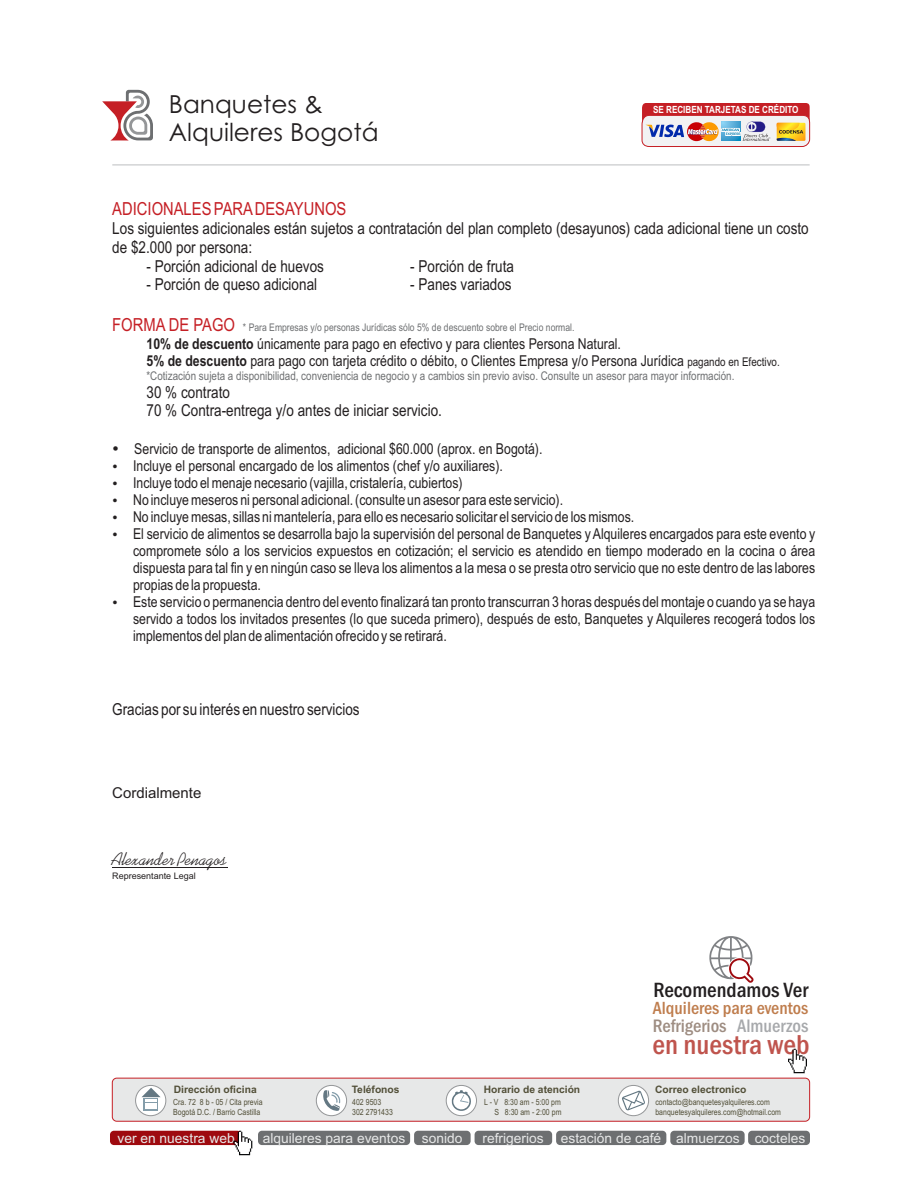
<style>
.page{position:relative;width:918px;height:1188px;background:#fff}
.page>*{position:absolute;margin:0;border:0;box-sizing:border-box;transform-origin:0 0}
.t1{font:500 condensed 28.35px "Franklin Gothic";color:#bf544d}
.t2{font:24.75px/27.9px "Century Gothic";color:#231f20}
.t3{font:500 condensed 21.3px "Franklin Gothic";color:#231f20}
.t4{font:500 condensed 18.75px "Franklin Gothic";color:#9e8d82}
.t5{font:500 condensed 18.15px "Franklin Gothic";color:#bf7d4d}
.t6{font:18px "Arial Narrow";color:#c51f25}
.t7{font:18px "Kaufmann BT";color:#231f20}
.t8{font:16.5px/18.8px "Arial Narrow";color:#231f20}
.t9{font:15px/17px "Arial Narrow";color:#231f20;text-align:justify}
.t10{font:15px "Arial";color:#231f20}
.t11{font:13.8px "Arial";color:#e7e8e8}
.t12{font:12px "Arial Narrow";color:#6d6f71}
.t13{font:10.5px "Arial Narrow";color:#6d6f71}
.t14{font:700 10.35px "Arial";color:#524f38}
.t15{font:700 9.9px "Arial Narrow";color:#fff}
.t16{font:9px "Arial";color:#231f20}
.t17{font:8.55px/9.6px "Arial Narrow";color:#524f38}
.s1{font-size:18px;color:#c51f25}
.s2{font-weight:700}
.s3{font-size:12px}
.s4{color:#a7a9ac}
</style>
<div class="page">
<hr style="left:112px;top:867px;width:116px;height:1px;background:#231f20">
<div style="left:110px;top:1131px;width:131px;height:14px;background:#9e0a0f;border-radius:4px"></div>
<svg style="left:233px;top:1131px;width:19px;height:25px"></svg>
<div style="left:258px;top:1131px;width:152px;height:14px;background:#6d6f71;border-radius:4px"></div>
<div style="left:748px;top:1131px;width:62px;height:14px;background:#6d6f71;border-radius:4px"></div>
<div style="left:475px;top:1131px;width:77px;height:14px;background:#6d6f71;border-radius:4px"></div>
<div style="left:414px;top:1131px;width:57px;height:14px;background:#6d6f71;border-radius:4px"></div>
<div style="left:112px;top:1078px;width:698px;height:44px;background:#e7e8e8;border:1px solid #c51f25;border-radius:4px"></div>
<svg style="left:135px;top:1085px;width:31px;height:31px"></svg>
<div style="left:143px;top:1098px;width:15px;height:12px;background:#849daa"></div>
<svg style="left:142px;top:1088px;width:19px;height:21px"></svg>
<svg style="left:316px;top:1085px;width:31px;height:31px"></svg>
<svg style="left:323px;top:1090px;width:17px;height:22px"></svg>
<svg style="left:618px;top:1085px;width:31px;height:31px"></svg>
<svg style="left:622px;top:1091px;width:23px;height:19px"></svg>
<svg style="left:446px;top:1085px;width:31px;height:31px"></svg>
<svg style="left:452px;top:1090px;width:19px;height:23px"></svg>
<div style="left:556px;top:1131px;width:110px;height:14px;background:#6d6f71;border-radius:4px"></div>
<div style="left:670px;top:1131px;width:75px;height:14px;background:#6d6f71;border-radius:4px"></div>
<svg style="left:788px;top:1049px;width:19px;height:25px"></svg>
<svg style="left:709px;top:936px;width:45px;height:47px"></svg>
<svg style="left:102px;top:90px;width:51px;height:51px"></svg>
<img style="left:642px;top:103px;width:168px;height:44px">
<hr style="left:112px;top:165px;width:698px;height:1px;background:#bcbec0">
<h2 class="t2" style="left:169px;top:93px;width:211px">Banquetes &amp;<br>Alquileres Bogotá</h2>
<p class="t15" style="left:653px;top:106px;width:147px">SE RECIBEN TARJETAS DE CRÉDITO</p>
<p class="t6" style="left:112px;top:202px;width:236px">ADICIONALES PARADESAYUNOS</p>
<p class="t8" style="left:112px;top:221px;width:698px">Los siguientes adicionales están sujetos a contratación del plan completo (desayunos) cada adicional tiene un costo de $2.000 por persona:</p>
<p class="t8" style="left:147px;top:258px;width:179px">- Porción adicional de huevos</p>
<p class="t8" style="left:410px;top:258px;width:105px">- Porción de fruta</p>
<p class="t8" style="left:147px;top:277px;width:172px">- Porción de queso adicional</p>
<p class="t8" style="left:410px;top:277px;width:103px">- Panes variados</p>
<p class="t13" style="left:112px;top:323px;width:464px"><span class="s1">FORMA DE PAGO</span> * Para Empresas y/o personas Jurídicas sólo 5% de descuento sobre el Precio normal.</p>
<p class="t9" style="left:146px;top:336px;width:635px"><span class="s2">10% de descuento</span> únicamente para pago en efectivo y para clientes Persona Natural.<br><span class="s2">5% de descuento</span> para pago con tarjeta crédito o débito, o Clientes Empresa y/o Persona Jurídica <span class="s3">pagando en Efectivo.</span></p>
<p class="t12" style="left:146px;top:371px;width:589px">*Cotización sujeta a disponibilidad, conveniencia de negocio y a cambios sin previo aviso. Consulte un asesor para mayor información.</p>
<p class="t8" style="left:146px;top:384px;width:297px">30 % contrato<br>70 % Contra-entrega y/o antes de iniciar servicio.</p>
<p class="t9" style="left:112px;top:442px;width:432px">• Servicio de transporte de alimentos, adicional $60.000 (aprox. en Bogotá).</p>
<p class="t9" style="left:112px;top:459px;width:392px">• Incluye el personal encargado de los alimentos (chef y/o auxiliares).</p>
<p class="t9" style="left:112px;top:476px;width:352px">• Incluye todo el menaje necesario (vajilla, cristalería, cubiertos)</p>
<p class="t9" style="left:112px;top:493px;width:452px">• No incluye meseros ni personal adicional. (consulte un asesor para este servicio).</p>
<p class="t9" style="left:112px;top:510px;width:523px">• No incluye mesas, sillas ni mantelería, para ello es necesario solicitar el servicio de los mismos.</p>
<p class="t9" style="left:133px;top:527px;width:684px;text-indent:-21px">• El servicio de alimentos se desarrolla bajo la supervisión del personal de Banquetes y Alquileres encargados para este evento y compromete sólo a los servicios expuestos en cotización; el servicio es atendido en tiempo moderado en la cocina o área dispuesta para tal fin y en ningún caso se lleva los alimentos a la mesa o se presta otro servicio que no este dentro de las labores propias de la propuesta.</p>
<p class="t9" style="left:133px;top:595px;width:684px;text-indent:-21px">• Este servicio o permanencia dentro del evento finalizará tan pronto transcurran 3 horas después del montaje o cuando ya se haya servido a todos los invitados presentes (lo que suceda primero), después de esto, Banquetes y Alquileres recogerá todos los implementos del plan de alimentación ofrecido y se retirará.</p>
<p class="t8" style="left:112px;top:702px;width:249px">Gracias por su interés en nuestro servicios</p>
<p class="t10" style="left:112px;top:787px;width:91px">Cordialmente</p>
<p class="t7" style="left:112px;top:851px;width:117px">Alexander Penagos</p>
<p class="t16" style="left:112px;top:872px;width:85px">Representante Legal</p>
<h3 class="t3" style="left:653px;top:982px;width:156px">Recomendamos Ver</h3>
<p class="t5" style="left:653px;top:1001px;width:157px">Alquileres para eventos</p>
<h1 class="t1" style="left:653px;top:1034px;width:158px">en nuestra web</h1>
<p class="t4" style="left:653px;top:1019px;width:157px">Refrigerios <span class="s4">Almuerzos</span></p>
<p class="t14" style="left:174px;top:1086px;width:84px">Dirección oficina</p>
<p class="t17" style="left:173px;top:1098px;width:91px">Cra. 72 8 b - 05 / Cita previa<br>Bogotá D.C. / Barrio Castilla</p>
<p class="t14" style="left:352px;top:1086px;width:49px">Teléfonos</p>
<p class="t17" style="left:352px;top:1098px;width:42px">402 9503<br>302 2791433</p>
<p class="t14" style="left:484px;top:1086px;width:98px">Horario de atención</p>
<p class="t17" style="left:484px;top:1098px;width:79px;text-align:right">L - V 8:30 am - 5:00 pm<br>S 8:30 am - 2:00 pm</p>
<p class="t11" style="left:561px;top:1133px;width:180px">estación de café almuerzos</p>
<p class="t14" style="left:655px;top:1086px;width:93px">Correo electronico</p>
<p class="t17" style="left:655px;top:1098px;width:127px">contacto@banquetesyalquileres.com banquetesyalquileres.com@hotmail.com</p>
<p class="t11" style="left:117px;top:1133px;width:119px">ver en nuestra web</p>
<p class="t11" style="left:263px;top:1133px;width:201px">alquileres para eventos sonido</p>
<p class="t11" style="left:483px;top:1133px;width:63px">refrigerios</p>
<p class="t11" style="left:755px;top:1133px;width:52px">cocteles</p>
</div>
